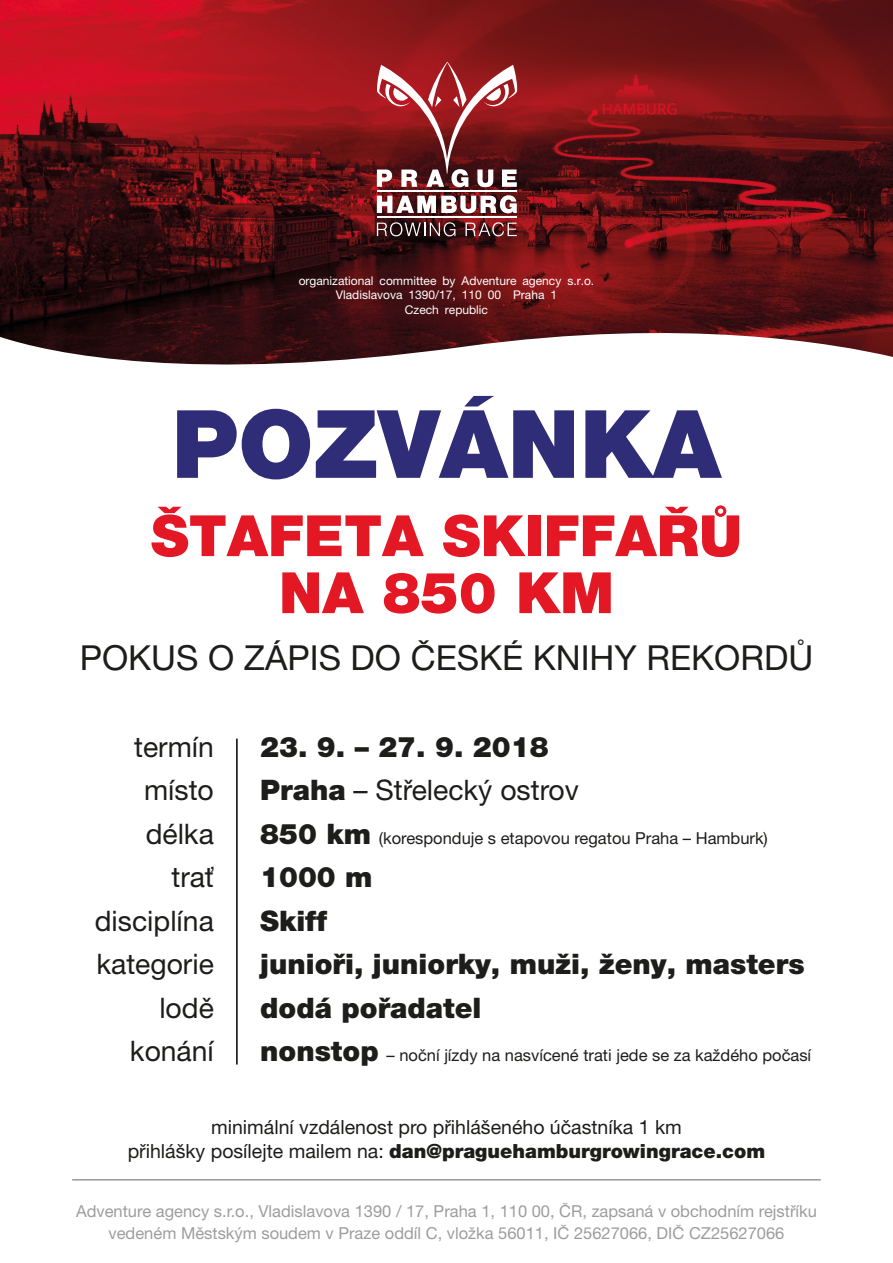
<style>
.page{position:relative;width:893px;height:1263px;background:#fff}
.page>*{position:absolute;margin:0;border:0;box-sizing:border-box;transform-origin:0 0}
.t1{font:94.5px "Helvetica Neue CE Black";color:#302d78}
.t2{font:57px/57px "Helvetica Neue CE Black";color:#e41725;text-align:center}
.t3{font:34.5px "Helvetica Neue CE";color:#1d1d1b}
.t4{font:28.35px "Helvetica Neue CE Black";color:#1d1d1b}
.t5{font:28.35px "Helvetica Neue CE";color:#1d1d1b}
.t6{font:19.5px "Helvetica Neue CE Black";color:#1d1d1b}
.t7{font:19.5px "Helvetica Neue CE";color:#1d1d1b}
.t8{font:16.5px/22.5px "Helvetica Neue CE";color:#9d9d9d;text-align:center}
.t9{font:16.5px "Helvetica Neue CE";color:#1d1d1b}
.t10{font:12px/14.4px "Helvetica Neue CE";color:#fff;text-align:center}
.s1{font-family:"Helvetica Neue CE Black"}
.s2{font-family:"Helvetica Neue CE Black";font-size:28.35px}
.s3{font-family:"Helvetica Neue CE"}
</style>
<div class="page">
<img style="left:0;top:0;width:893px;height:365px">
<svg style="left:377px;top:195px;width:140px;height:18px"></svg>
<svg style="left:377px;top:222px;width:78px;height:14px"></svg>
<svg style="left:465px;top:222px;width:52px;height:14px"></svg>
<hr style="left:377px;top:190px;width:140px;height:1px;background:#fff">
<hr style="left:377px;top:217px;width:140px;height:1px;background:#fff">
<svg style="left:377px;top:62px;width:140px;height:125px"></svg>
<hr style="left:72px;top:1179px;width:749px;height:1px;background:#9d9d9d">
<hr style="left:236px;top:738px;width:2px;height:326px;background:#1d1d1b">
<p class="t10" style="left:299px;top:274px;width:297px">organizational committee by Adventure agency s.r.o.<br>Vladislavova 1390/17, 110 00 Praha 1<br>Czech republic</p>
<h1 class="t1" style="left:172px;top:391px;width:551px">POZVÁNKA</h1>
<h2 class="t2" style="left:151px;top:509px;width:593px">ŠTAFETA SKIFFAŘŮ<br>NA 850 KM</h2>
<h3 class="t3" style="left:80px;top:639px;width:735px">POKUS O ZÁPIS DO ČESKÉ KNIHY REKORDŮ</h3>
<h3 class="t5" style="left:134px;top:731px;width:81px">termín</h3>
<h3 class="t4" style="left:260px;top:731px;width:290px">23. 9. – 27. 9. 2018</h3>
<h3 class="t5" style="left:144px;top:774px;width:71px">místo</h3>
<h3 class="t5" style="left:260px;top:774px;width:320px"><span class="s1">Praha</span> – Střelecký ostrov</h3>
<h3 class="t5" style="left:146px;top:818px;width:70px">délka</h3>
<p class="t9" style="left:260px;top:828px;width:509px"><span class="s2">850 km</span> (koresponduje s etapovou regatou Praha – Hamburk)</p>
<h3 class="t5" style="left:171px;top:861px;width:44px">trať</h3>
<h3 class="t4" style="left:260px;top:861px;width:114px">1000 m</h3>
<h3 class="t5" style="left:95px;top:905px;width:121px">disciplína</h3>
<h3 class="t4" style="left:260px;top:905px;width:69px">Skiff</h3>
<h3 class="t5" style="left:96px;top:948px;width:119px">kategorie</h3>
<h3 class="t4" style="left:260px;top:948px;width:546px">junioři, juniorky, muži, ženy, masters</h3>
<h3 class="t5" style="left:159px;top:992px;width:56px">lodě</h3>
<h3 class="t4" style="left:260px;top:992px;width:223px">dodá pořadatel</h3>
<h3 class="t5" style="left:130px;top:1035px;width:85px">konání</h3>
<p class="t9" style="left:260px;top:1046px;width:553px"><span class="s2">nonstop</span> – noční jízdy na nasvícené trati jede se za každého počasí</p>
<p class="t7" style="left:211px;top:1116px;width:472px">minimální vzdálenost pro přihlášeného účastníka 1 km</p>
<p class="t6" style="left:128px;top:1140px;width:639px"><span class="s3">přihlášky posílejte mailem na:</span> dan@praguehamburgrowingrace.com</p>
<p class="t8" style="left:76px;top:1200px;width:742px">Adventure agency s.r.o., Vladislavova 1390 / 17, Praha 1, 110 00, ČR, zapsaná v obchodním rejstříku vedeném Městským soudem v Praze oddíl C, vložka 56011, IČ 25627066, DIČ CZ25627066</p>
</div>
